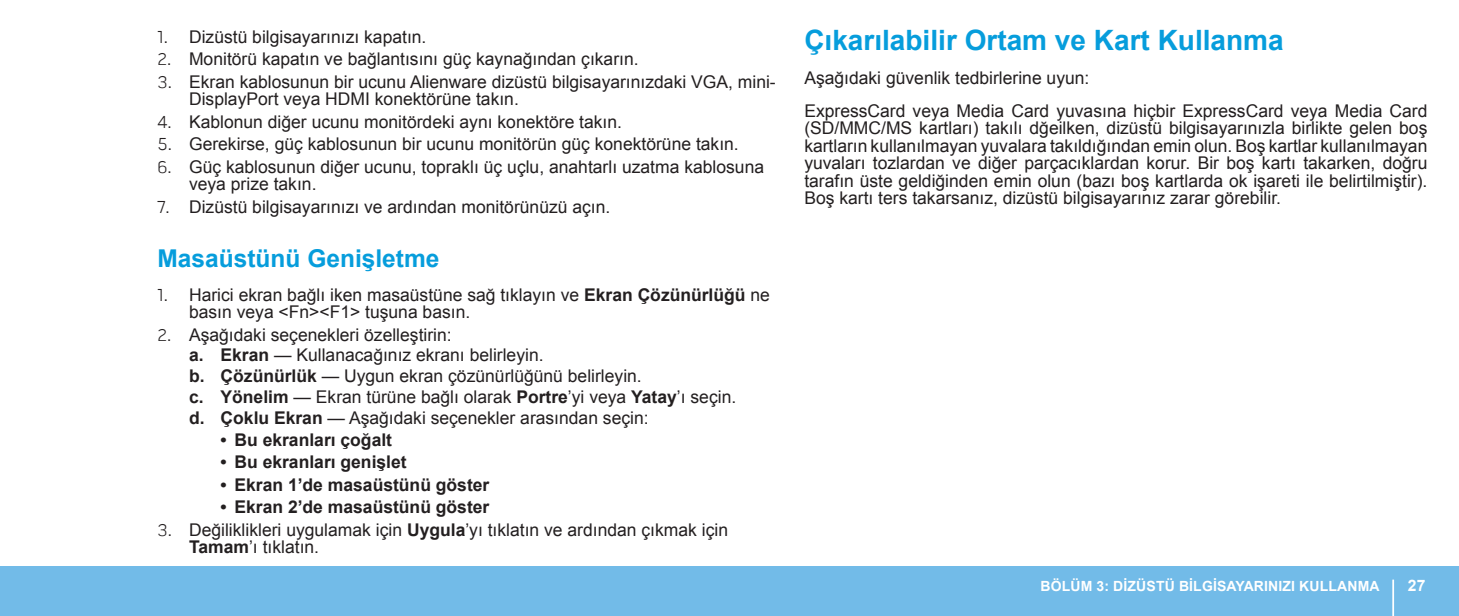
<style>
.page{position:relative;width:1459px;height:616px;background:#fff}
.page>*{position:absolute;margin:0;border:0;box-sizing:border-box;transform-origin:0 0}
.t1{font:700 28px "Arial";color:#069ddc}
.t2{font:700 24.5px "Arial";color:#069ddc}
.t3{font:17.5px/17.5px "Arial";color:#231f20}
.t4{font:700 17.5px "Arial";color:#231f20}
.t5{font:700 15.75px "Arial";color:#fff}
.t6{font:700 14px "Arial";letter-spacing:.01em;color:#fff}
.s1{font-family:"Pill Alt 600 mg";font-weight:300}
.s2{font-weight:700}
</style>
<div class="page">
<div style="left:0;top:566px;width:1458px;height:49px;background:#72bbe8"></div>
<hr style="left:1392px;top:579px;width:2px;height:36px;background:#fff">
<p class="t3" style="left:158px;top:28px;width:270px"><span class="s1">1.</span> Dizüstü bilgisayarınızı kapatın.</p>
<p class="t3" style="left:158px;top:50px;width:482px"><span class="s1">2.</span> Monitörü kapatın ve bağlantısını güç kaynağından çıkarın.</p>
<p class="t3" style="left:189px;top:73px;width:588px;text-indent:-32px"><span class="s1">3.</span> Ekran kablosunun bir ucunu Alienware dizüstü bilgisayarınızdaki VGA, mini-<br>DisplayPort veya HDMI konektörüne takın.</p>
<p class="t3" style="left:158px;top:113px;width:466px"><span class="s1">4.</span> Kablonun diğer ucunu monitördeki aynı konektöre takın.</p>
<p class="t3" style="left:158px;top:135px;width:583px"><span class="s1">5.</span> Gerekirse, güç kablosunun bir ucunu monitörün güç konektörüne takın.</p>
<p class="t3" style="left:189px;top:158px;width:576px;text-indent:-32px"><span class="s1">6.</span> Güç kablosunun diğer ucunu, topraklı üç uçlu, anahtarlı uzatma kablosuna veya prize takın.</p>
<p class="t3" style="left:158px;top:198px;width:454px"><span class="s1">7.</span> Dizüstü bilgisayarınızı ve ardından monitörünüzü açın.</p>
<h2 class="t2" style="left:158px;top:242px;width:283px">Masaüstünü Genişletme</h2>
<p class="t3" style="left:189px;top:286px;width:582px;text-indent:-32px"><span class="s1">1.</span> Harici ekran bağlı iken masaüstüne sağ tıklayın ve <span class="s2">Ekran Çözünürlüğü</span> ne basın veya &lt;Fn&gt;&lt;F1&gt; tuşuna basın.</p>
<p class="t3" style="left:189px;top:324px;width:548px;line-height:20.7px;text-indent:-32px"><span class="s1">2.</span> Aşağıdaki seçenekleri özelleştirin:<br><span class="s2">a. Ekran</span> — Kullanacağınız ekranı belirleyin.<br><span class="s2">b. Çözünürlük</span> — Uygun ekran çözünürlüğünü belirleyin.<br><span class="s2">c. Yönelim</span> — Ekran türüne bağlı olarak <span class="s2">Portre</span>’yi veya <span class="s2">Yatay</span>’ı seçin. <span class="s2">d. Çoklu Ekran</span> — Aşağıdaki seçenekler arasından seçin:</p>
<p class="t4" style="left:221px;top:428px;width:173px">• Bu ekranları çoğalt</p>
<p class="t4" style="left:221px;top:450px;width:188px">• Bu ekranları genişlet</p>
<p class="t4" style="left:221px;top:472px;width:270px">• Ekran 1’de masaüstünü göster</p>
<p class="t4" style="left:221px;top:495px;width:270px">• Ekran 2’de masaüstünü göster</p>
<p class="t3" style="left:189px;top:520px;width:540px;text-indent:-31px"><span class="s1">3.</span> Değiliklikleri uygulamak için <span class="s2">Uygula</span>’yı tıklatın ve ardından çıkmak için<br><span class="s2">Tamam</span>’ı tıklatın.</p>
<h1 class="t1" style="left:804px;top:22px;width:481px">Çıkarılabilir Ortam ve Kart Kullanma</h1>
<p class="t3" style="left:804px;top:61px;width:624px;line-height:33.2px">Aşağıdaki güvenlik tedbirlerine uyun:<br>ExpressCard veya Media Card yuvasına hiçbir ExpressCard veya Media Card</p>
<p class="t3" style="left:804px;top:119px;width:624px;text-align:justify">(SD/MMC/MS kartları) takılı dğeilken, dizüstü bilgisayarınızla birlikte gelen boş kartların kullanılmayan yuvalara takıldığından emin olun. Boş kartlar kullanılmayan yuvaları tozlardan ve diğer parçacıklardan korur. Bir boş kartı takarken, doğru tarafın üste geldiğinden emin olun (bazı boş kartlarda ok işareti ile belirtilmiştir).<br>Boş kartı ters takarsanız, dizüstü bilgisayarınız zarar görebilir.</p>
<p class="t6" style="left:1040px;top:576px;width:341px">BÖLÜM 3: DİZÜSTÜ BİLGİSAYARINIZI KULLANMA</p>
<p class="t5" style="left:1407px;top:574px;width:19px">27</p>
</div>
